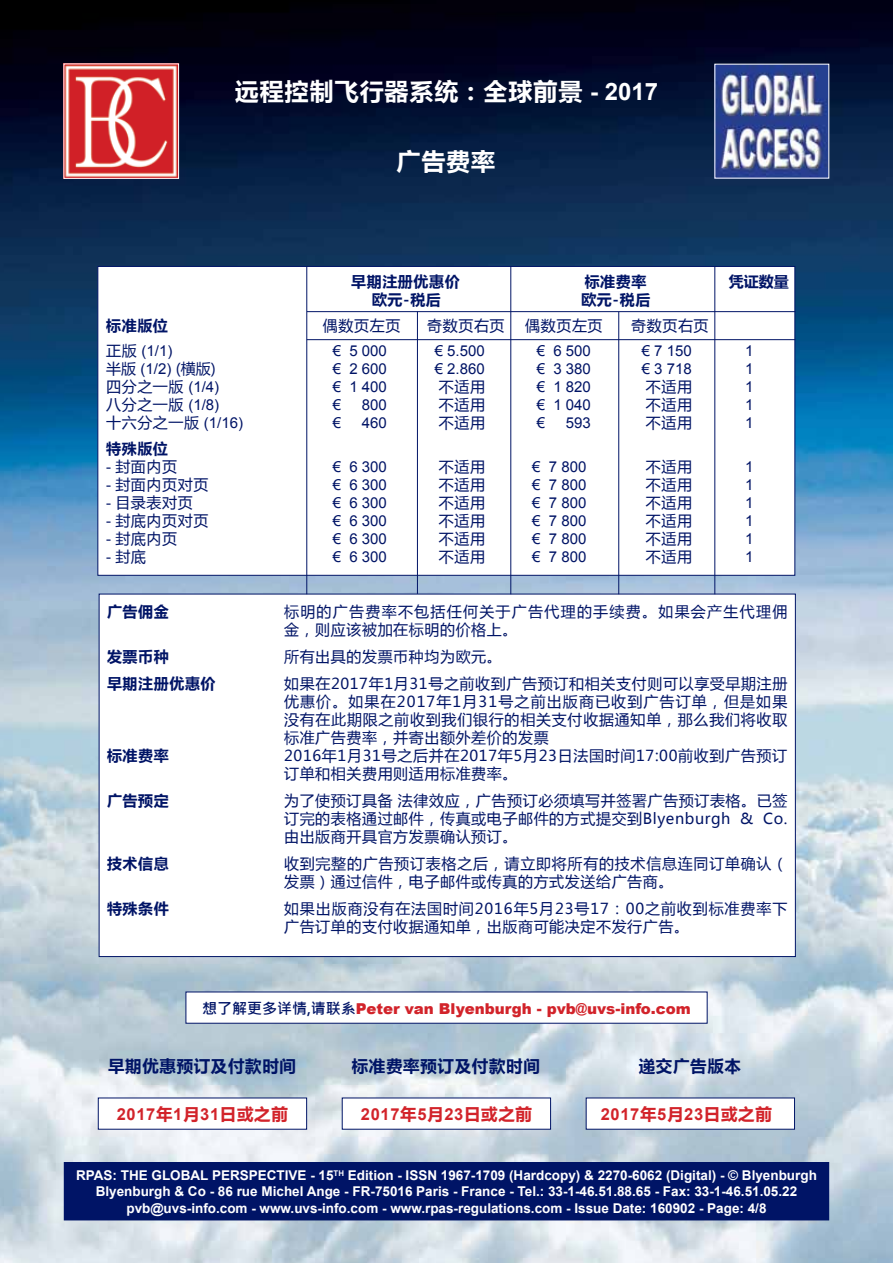
<style>
.page{position:relative;width:893px;height:1263px;background:#fff}
.page>*{position:absolute;margin:0;border:0;box-sizing:border-box;transform-origin:0 0}
.t1{font:700 24px "Microsoft Ya Hei";letter-spacing:.04em;color:#fff}
.t2{font:700 16.5px "Arial";letter-spacing:.04em;color:#d2232a}
.t3{font:700 16.5px "Microsoft Ya Hei";letter-spacing:.04em;color:#001466}
.t4{font:15px/18px "Microsoft Ya Hei";letter-spacing:.04em;color:#001466;text-align:justify}
.t5{font:15px "Arial";color:#001466}
.t6{font:700 15px "Microsoft Ya Hei";letter-spacing:.04em;color:#001466}
.t7{font:15px/18px "Microsoft Ya Hei";letter-spacing:.06em;color:#001466}
.t8{font:15px/18px "Microsoft Ya Hei";letter-spacing:.085em;color:#001466}
.t9{font:900 15px "Arial";color:#d2232a}
.t10{font:700 13.5px "Arial";color:#fff}
.s1{font-family:"Arial"}
.s2{font-family:"Microsoft Ya Hei"}
.s3{font-family:"Microsoft Jheng Hei";font-weight:700;color:#001466}
</style>
<div class="page">
<img style="left:0;top:0;width:893px;height:1263px">
<div style="left:64px;top:1162px;width:765px;height:58px;background:#001466"></div>
<div style="left:586px;top:1098px;width:209px;height:31px;background:#fff"></div>
<div style="left:342px;top:1098px;width:209px;height:31px;background:#fff"></div>
<div style="left:98px;top:1098px;width:209px;height:31px;background:#fff"></div>
<div style="left:99px;top:594px;width:696px;height:363px;background:#fff;border:1px solid #001466"></div>
<div style="left:98px;top:266px;width:697px;height:309px;background:#fff;border:1px solid #001466"></div>
<img style="left:66px;top:66px;width:111px;height:110px">
<hr style="left:307px;top:266px;width:1px;height:328px;background:#001466">
<hr style="left:715px;top:266px;width:1px;height:328px;background:#001466">
<hr style="left:307px;top:311px;width:488px;height:1px;background:#001466">
<hr style="left:307px;top:339px;width:488px;height:1px;background:#001466">
<hr style="left:417px;top:311px;width:1px;height:283px;background:#001466">
<hr style="left:618px;top:312px;width:1px;height:282px;background:#001466">
<hr style="left:511px;top:266px;width:1px;height:328px;background:#001466">
<div style="left:186px;top:992px;width:521px;height:31px;background:#fff"></div>
<img style="left:716px;top:66px;width:111px;height:110px">
<h1 class="t1" style="left:235px;top:75px;width:425px">远程控制飞行器系统 : 全球前景 <span class="s1">- 2017</span></h1>
<h1 class="t1" style="left:396px;top:145px;width:100px">广告费率</h1>
<p class="t6" style="left:351px;top:272px;width:110px">早期注册优惠价</p>
<p class="t6" style="left:585px;top:272px;width:63px">标准费率</p>
<p class="t6" style="left:729px;top:272px;width:61px">凭证数量</p>
<p class="t6" style="left:372px;top:290px;width:70px">欧元-税后</p>
<p class="t6" style="left:581px;top:290px;width:70px">欧元-税后</p>
<p class="t6" style="left:106px;top:315px;width:63px">标准版位</p>
<p class="t4" style="left:323px;top:316px;width:79px">偶数页左页</p>
<p class="t4" style="left:427px;top:316px;width:79px">奇数页右页</p>
<p class="t4" style="left:525px;top:316px;width:79px">偶数页左页</p>
<p class="t4" style="left:631px;top:316px;width:79px">奇数页右页</p>
<p class="t5" style="left:106px;top:341px;width:68px"><span class="s2">正版</span> (1/1)</p>
<p class="t5" style="left:333px;top:341px;width:56px">€ 5 000</p>
<p class="t5" style="left:435px;top:341px;width:52px">€ 5.500</p>
<p class="t5" style="left:537px;top:341px;width:56px">€ 6 500</p>
<p class="t5" style="left:642px;top:341px;width:52px">€ 7 150</p>
<p class="t5" style="left:745px;top:341px;width:10px">1</p>
<p class="t4" style="left:106px;top:360px;width:111px">半版 <span class="s1">(1/2)</span> (横版)</p>
<p class="t5" style="left:333px;top:359px;width:56px">€ 2 600</p>
<p class="t5" style="left:435px;top:359px;width:52px">€ 2.860</p>
<p class="t5" style="left:537px;top:359px;width:56px">€ 3 380</p>
<p class="t5" style="left:642px;top:359px;width:52px">€ 3 718</p>
<p class="t5" style="left:745px;top:359px;width:10px">1</p>
<p class="t4" style="left:106px;top:378px;width:115px">四分之一版 <span class="s1">(1/4)</span></p>
<p class="t5" style="left:333px;top:377px;width:56px">€ 1 400</p>
<p class="t4" style="left:439px;top:378px;width:48px">不适用</p>
<p class="t5" style="left:537px;top:377px;width:56px">€ 1 820</p>
<p class="t4" style="left:646px;top:378px;width:48px">不适用</p>
<p class="t5" style="left:745px;top:377px;width:10px">1</p>
<p class="t4" style="left:106px;top:396px;width:115px">八分之一版 <span class="s1">(1/8)</span></p>
<p class="t5" style="left:333px;top:395px;width:10px">€</p>
<p class="t5" style="left:362px;top:395px;width:27px">800</p>
<p class="t4" style="left:439px;top:396px;width:48px">不适用</p>
<p class="t5" style="left:537px;top:395px;width:56px">€ 1 040</p>
<p class="t4" style="left:646px;top:396px;width:48px">不适用</p>
<p class="t5" style="left:745px;top:395px;width:10px">1</p>
<p class="t4" style="left:106px;top:414px;width:138px">十六分之一版 <span class="s1">(1/16)</span></p>
<p class="t5" style="left:333px;top:413px;width:10px">€</p>
<p class="t5" style="left:362px;top:413px;width:27px">460</p>
<p class="t4" style="left:439px;top:414px;width:48px">不适用</p>
<p class="t5" style="left:537px;top:413px;width:10px">€</p>
<p class="t5" style="left:566px;top:413px;width:27px">593</p>
<p class="t4" style="left:646px;top:414px;width:48px">不适用</p>
<p class="t5" style="left:745px;top:413px;width:10px">1</p>
<p class="t6" style="left:106px;top:438px;width:63px">特殊版位</p>
<p class="t4" style="left:106px;top:457px;width:72px"><span class="s1">-</span> 封面内页</p>
<p class="t5" style="left:333px;top:457px;width:56px">€ 6 300</p>
<p class="t4" style="left:439px;top:457px;width:48px">不适用</p>
<p class="t5" style="left:532px;top:457px;width:56px">€ 7 800</p>
<p class="t4" style="left:646px;top:457px;width:48px">不适用</p>
<p class="t5" style="left:745px;top:457px;width:10px">1</p>
<p class="t4" style="left:106px;top:475px;width:104px"><span class="s1">-</span> 封面内页对页</p>
<p class="t5" style="left:333px;top:475px;width:56px">€ 6 300</p>
<p class="t4" style="left:439px;top:475px;width:48px">不适用</p>
<p class="t5" style="left:532px;top:475px;width:56px">€ 7 800</p>
<p class="t4" style="left:646px;top:475px;width:48px">不适用</p>
<p class="t5" style="left:745px;top:475px;width:10px">1</p>
<p class="t4" style="left:106px;top:493px;width:88px"><span class="s1">-</span> 目录表对页</p>
<p class="t5" style="left:333px;top:493px;width:56px">€ 6 300</p>
<p class="t4" style="left:439px;top:493px;width:48px">不适用</p>
<p class="t5" style="left:532px;top:493px;width:56px">€ 7 800</p>
<p class="t4" style="left:646px;top:493px;width:48px">不适用</p>
<p class="t5" style="left:745px;top:493px;width:10px">1</p>
<p class="t4" style="left:106px;top:511px;width:104px"><span class="s1">-</span> 封底内页对页</p>
<p class="t5" style="left:333px;top:511px;width:56px">€ 6 300</p>
<p class="t4" style="left:439px;top:511px;width:48px">不适用</p>
<p class="t5" style="left:532px;top:511px;width:56px">€ 7 800</p>
<p class="t4" style="left:646px;top:511px;width:48px">不适用</p>
<p class="t5" style="left:745px;top:511px;width:10px">1</p>
<p class="t4" style="left:106px;top:529px;width:72px"><span class="s1">-</span> 封底内页</p>
<p class="t5" style="left:333px;top:529px;width:56px">€ 6 300</p>
<p class="t4" style="left:439px;top:529px;width:48px">不适用</p>
<p class="t5" style="left:532px;top:529px;width:56px">€ 7 800</p>
<p class="t4" style="left:646px;top:529px;width:48px">不适用</p>
<p class="t5" style="left:745px;top:529px;width:10px">1</p>
<p class="t4" style="left:106px;top:547px;width:41px"><span class="s1">-</span> 封底</p>
<p class="t5" style="left:333px;top:547px;width:56px">€ 6 300</p>
<p class="t4" style="left:439px;top:547px;width:48px">不适用</p>
<p class="t5" style="left:532px;top:547px;width:56px">€ 7 800</p>
<p class="t4" style="left:646px;top:547px;width:48px">不适用</p>
<p class="t5" style="left:745px;top:547px;width:10px">1</p>
<p class="t6" style="left:107px;top:601px;width:63px">广告佣金</p>
<p class="t8" style="left:284px;top:602px;width:505px">标明的广告费率不包括任何关于广告代理的手续费。如果会产生代理佣金，则应该被加在标明的价格上。</p>
<p class="t6" style="left:107px;top:646px;width:63px">发票币种</p>
<p class="t4" style="left:284px;top:647px;width:219px">所有出具的发票币种均为欧元。</p>
<p class="t6" style="left:107px;top:673px;width:110px">早期注册优惠价</p>
<p class="t4" style="left:284px;top:674px;width:505px">如果在2017年1月31号之前收到广告预订和相关支付则可以享受早期注册优惠价。如果在2017年1月31号之前出版商已收到广告订单，但是如果没有在此期限之前收到我们银行的相关支付收据通知单，那么我们将收取标准广告费率，并寄出额外差价的发票</p>
<p class="t6" style="left:107px;top:745px;width:63px">标准费率</p>
<p class="t4" style="left:284px;top:746px;width:505px">2016年1月31号之后并在2017年5月23日法国时间17:00前收到广告预订订单和相关费用则适用标准费率。</p>
<p class="t6" style="left:107px;top:790px;width:63px">广告预定</p>
<p class="t4" style="left:284px;top:791px;width:505px">为了使预订具备 法律效应，广告预订必须填写并签署广告预订表格。已签订完的表格通过邮件，传真或电子邮件的方式提交到Blyenburgh &amp; Co.由出版商开具官方发票确认预订。</p>
<p class="t6" style="left:107px;top:853px;width:63px">技术信息</p>
<p class="t4" style="left:284px;top:854px;width:505px">收到完整的广告预订表格之后，请立即将所有的技术信息连同订单确认（发票）通过信件，电子邮件或传真的方式发送给广告商。</p>
<p class="t6" style="left:107px;top:898px;width:63px">特殊条件</p>
<p class="t7" style="left:284px;top:899px;width:505px">如果出版商没有在法国时间2016年5月23号17：00之前收到标准费率下广告订单的支付收据通知单，出版商可能决定不发行广告。</p>
<p class="t9" style="left:202px;top:998px;width:490px"><span class="s3">想了解更多详情,请联系</span>Peter van Blyenburgh - pvb@uvs-info.com</p>
<p class="t3" style="left:108px;top:1054px;width:190px">早期优惠预订及付款时间</p>
<p class="t3" style="left:352px;top:1054px;width:190px">标准费率预订及付款时间</p>
<p class="t3" style="left:639px;top:1054px;width:104px">递交广告版本</p>
<p class="t2" style="left:117px;top:1103px;width:173px">2017<span class="s2">年</span>1<span class="s2">月</span>31<span class="s2">日或之前</span></p>
<p class="t2" style="left:361px;top:1103px;width:173px">2017<span class="s2">年</span>5<span class="s2">月</span>23<span class="s2">日或之前</span></p>
<p class="t2" style="left:601px;top:1103px;width:173px">2017<span class="s2">年</span>5<span class="s2">月</span>23<span class="s2">日或之前</span></p>
<p class="t10" style="left:76px;top:1166px;width:164px">RPAS: The Global Persp</p>
<p class="t10" style="left:258px;top:1166px;width:561px">ective - 15<sup>th</sup> Edition - ISSN 1967-1709 (Hardcopy) &amp; 2270-6062 (Digital) - © Blyenburgh</p>
<p class="t10" style="left:96px;top:1182px;width:703px">Blyenburgh &amp; Co - 86 rue Michel Ange - FR-75016 Paris - France - Tel.: 33-1-46.51.88.65 - Fax: 33-1-46.51.05.22</p>
<p class="t10" style="left:126px;top:1199px;width:642px">pvb@uvs-info.com - www.uvs-info.com - www.rpas-regulations.com - Issue Date: 160902 - Page: 4/8</p>
</div>
